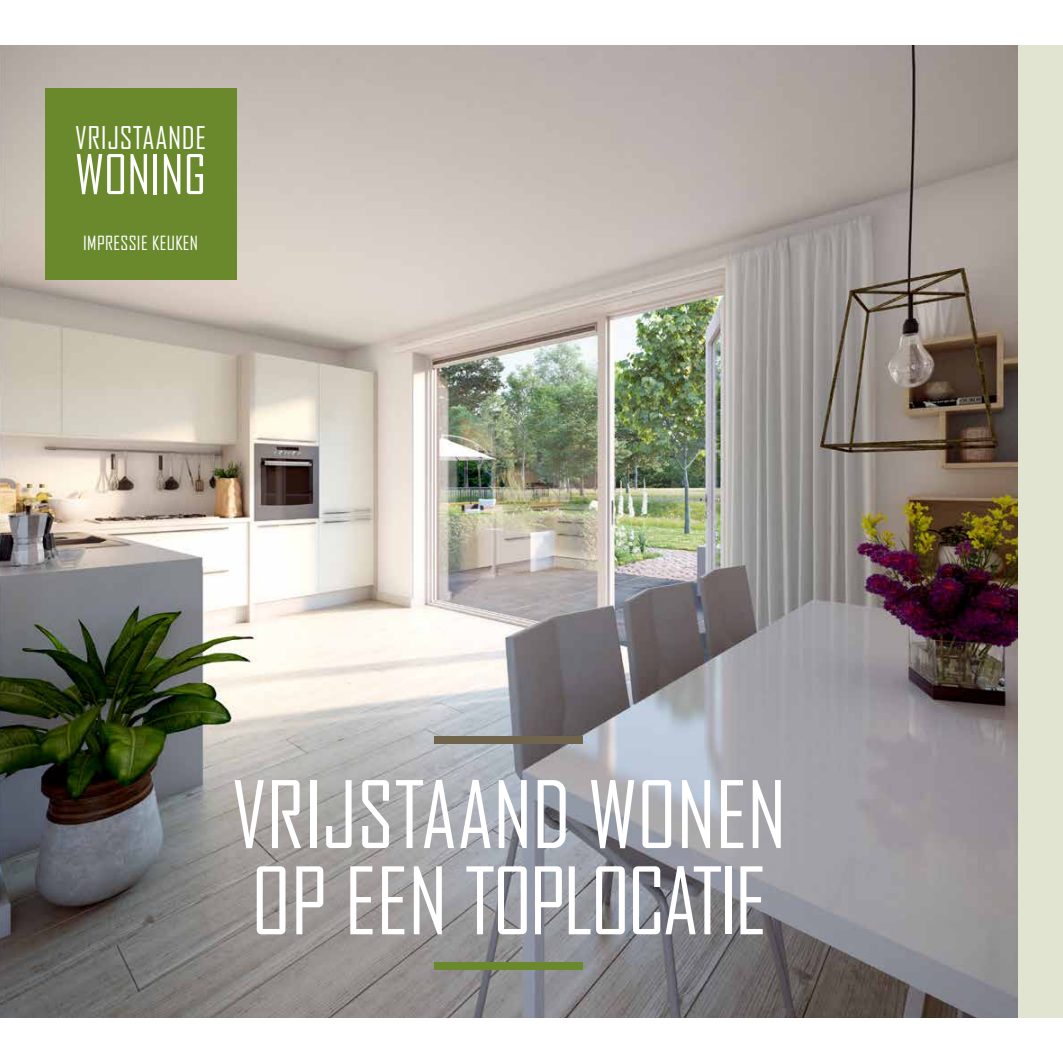
<style>
.page{position:relative;width:1063px;height:1063px;background:#fff}
.page>*{position:absolute;margin:0;border:0;box-sizing:border-box;transform-origin:0 0}
.t1{font:89px/86.2px "Agency FB";color:#fff}
.t2{font:52.5px "Agency FB";color:#fff}
.t3{font:30px "Agency FB";letter-spacing:.02em;color:#fff}
.t4{font:18.75px "Agency FB";letter-spacing:.02em;color:#fff}
</style>
<div class="page">
<div style="left:2px;top:45px;width:1061px;height:973px;background:#e2e4d2"></div>
<img style="left:0;top:45px;width:1018px;height:973px">
<div style="left:45px;top:89px;width:191px;height:191px;background:#69892c"></div>
<div style="left:435px;top:736px;width:148px;height:7px;background:#70654c"></div>
<div style="left:435px;top:962px;width:148px;height:7px;background:#69892c"></div>
<p class="t3" style="left:75px;top:121px;width:132px">VRIJSTAANDE</p>
<p class="t2" style="left:75px;top:146px;width:133px">WONING</p>
<p class="t4" style="left:83px;top:233px;width:116px">IMPRESSIE KEUKEN</p>
<p class="t1" style="left:232px;top:773px;width:556px">VRIJSTAAND WONEN<br>OP EEN TOPLOCATIE</p>
</div>
